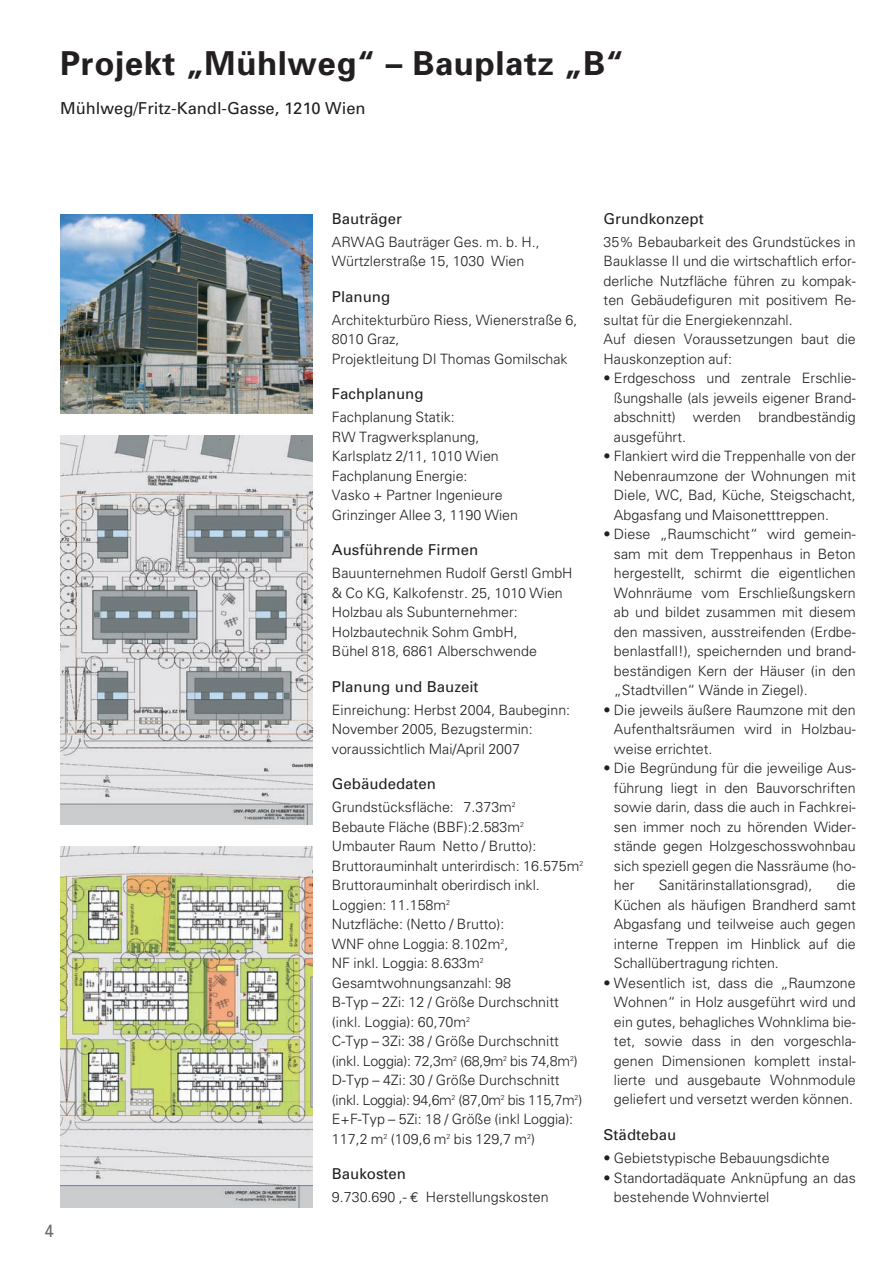
<style>
.page{position:relative;width:893px;height:1263px;background:#fff}
.page>*{position:absolute;margin:0;border:0;box-sizing:border-box;transform-origin:0 0}
.t1{font:700 33px "Univers";letter-spacing:.015em;color:#231f20}
.t2{font:17.85px "Univers";color:#6d6f71}
.t3{font:16.5px "Univers";color:#231f20}
.t4{font:15px "Univers";color:#231f20}
.t5{font:300 14.25px/19.5px "Univers";color:#231f20}
.s1{font-family:"Euro Mono";font-weight:400}
</style>
<div class="page">
<img style="left:60px;top:847px;width:252px;height:361px">
<img style="left:60px;top:435px;width:252px;height:390px">
<img style="left:60px;top:214px;width:252px;height:199px">
<h1 class="t1" style="left:60px;top:51px;width:565px">Projekt „Mühlweg“ – Bauplatz „B“</h1>
<p class="t3" style="left:60px;top:102px;width:307px">Mühlweg/Fritz-Kandl-Gasse, 1210 Wien</p>
<p class="t2" style="left:44px;top:1225px;width:11px">4</p>
<p class="t4" style="left:332px;top:213px;width:72px">Bauträger</p>
<p class="t5" style="left:332px;top:233px;width:209px">ARWAG Bauträger Ges. m. b. H.,<br>Würtzlerstraße 15, 1030 Wien</p>
<p class="t4" style="left:332px;top:291px;width:60px">Planung</p>
<p class="t5" style="left:332px;top:311px;width:247px">Architekturbüro Riess, Wienerstraße 6,<br>8010 Graz,<br>Projektleitung DI Thomas Gomilschak</p>
<p class="t4" style="left:332px;top:388px;width:93px">Fachplanung</p>
<p class="t5" style="left:332px;top:409px;width:188px">Fachplanung Statik:<br>RW Tragwerksplanung,<br>Karlsplatz 2/11, 1010 Wien<br>Fachplanung Energie:<br>Vasko + Partner Ingenieure<br>Grinzinger Allee 3, 1190 Wien</p>
<p class="t4" style="left:332px;top:544px;width:148px">Ausführende Firmen</p>
<p class="t5" style="left:332px;top:565px;width:242px">Bauunternehmen Rudolf Gerstl GmbH &amp; Co KG, Kalkofenstr. 25, 1010 Wien<br>Holzbau als Subunternehmer:<br>Holzbautechnik Sohm GmbH,<br>Bühel 818, 6861 Alberschwende</p>
<p class="t4" style="left:332px;top:681px;width:148px">Planung und Bauzeit</p>
<p class="t5" style="left:332px;top:701px;width:240px">Einreichung: Herbst 2004, Baubeginn:<br>November 2005, Bezugstermin: voraussichtlich Mai/April 2007</p>
<p class="t4" style="left:332px;top:778px;width:106px">Gebäudedaten</p>
<p class="t5" style="left:332px;top:799px;width:253px">Grundstücksfläche: 7.373m<sup>2<br></sup>Bebaute Fläche (BBF):2.583m<sup>2<br></sup>Umbauter Raum Netto / Brutto):<br>Bruttorauminhalt unterirdisch: 16.575m<sup>2<br></sup>Bruttorauminhalt oberirdisch inkl.<br>Loggien: 11.158m<sup>2<br></sup>Nutzfläche: (Netto / Brutto):<br>WNF ohne Loggia: 8.102m<sup>2</sup>,<br>NF inkl. Loggia: 8.633m<sup>2<br></sup>Gesamtwohnungsanzahl: 98<br>B-Typ – 2Zi: 12 / Größe Durchschnitt (inkl. Loggia): 60,70m<sup>2<br></sup>C-Typ – 3Zi: 38 / Größe Durchschnitt (inkl. Loggia): 72,3m<sup>2</sup> (68,9m<sup>2</sup> bis 74,8m<sup>2</sup>)<br>D-Typ – 4Zi: 30 / Größe Durchschnitt (inkl. Loggia): 94,6m<sup>2</sup> (87,0m<sup>2</sup> bis 115,7m<sup>2</sup>)<br>E+F-Typ – 5Zi: 18 / Größe (inkl Loggia):<br>117,2 m<sup>2</sup> (109,6 m<sup>2</sup> bis 129,7 m<sup>2</sup>)</p>
<p class="t4" style="left:332px;top:1168px;width:76px">Baukosten</p>
<p class="t5" style="left:332px;top:1189px;width:218px">9.730.690 ,- <span class="s1">€</span> Herstellungskosten</p>
<p class="t4" style="left:603px;top:213px;width:101px">Grundkonzept</p>
<p class="t5" style="left:603px;top:233px;width:254px">35% Bebaubarkeit des Grundstückes in Bauklasse II und die wirtschaftlich erfor&shy;derliche Nutzfläche führen zu kompak&shy;ten Gebäudefiguren mit positivem Re&shy;sultat für die Energiekennzahl.<br>Auf diesen Voraussetzungen baut die Hauskonzeption auf:</p>
<p class="t5" style="left:614px;top:370px;width:243px;text-align:justify;text-indent:-10px">• Erdgeschoss und zentrale Erschlie&shy;ßungshalle (als jeweils eigener Brand&shy;abschnitt) werden brandbeständig ausgeführt.</p>
<p class="t5" style="left:614px;top:448px;width:243px;text-align:justify;text-indent:-10px">• Flankiert wird die Treppenhalle von der Nebenraumzone der Wohnungen mit Diele, WC, Bad, Küche, Steigschacht, Abgasfang und Maisonetttreppen.</p>
<p class="t5" style="left:614px;top:526px;width:243px;text-align:justify;text-indent:-10px">• Diese „Raumschicht“ wird gemein&shy;sam mit dem Treppenhaus in Beton hergestellt, schirmt die eigentlichen Wohnräume vom Erschließungskern ab und bildet zusammen mit diesem den massiven, ausstreifenden (Erdbe&shy;benlastfall!), speichernden und brand&shy;beständigen Kern der Häuser (in den „Stadtvillen“ Wände in Ziegel).</p>
<p class="t5" style="left:614px;top:701px;width:243px;text-align:justify;text-indent:-10px">• Die jeweils äußere Raumzone mit den Aufenthaltsräumen wird in Holzbau&shy;weise errichtet.</p>
<p class="t5" style="left:614px;top:760px;width:243px;text-align:justify;text-indent:-10px">• Die Begründung für die jeweilige Aus&shy;führung liegt in den Bauvorschriften sowie darin, dass die auch in Fachkrei&shy;sen immer noch zu hörenden Wider&shy;stände gegen Holzgeschosswohnbau sich speziell gegen die Nassräume (ho&shy;her</p>
<p class="t5" style="left:658px;top:877px;width:155px">Sanitärinstallationsgrad),</p>
<p class="t5" style="left:614px;top:877px;width:243px;text-align:justify;text-indent:223px">die Küchen als häufigen Brandherd samt Abgasfang und teilweise auch gegen interne Treppen im Hinblick auf die Schallübertragung richten.</p>
<p class="t5" style="left:614px;top:974px;width:243px;text-align:justify;text-indent:-10px">• Wesentlich ist, dass die „Raumzone Wohnen“ in Holz ausgeführt wird und ein gutes, behagliches Wohnklima bie&shy;tet, sowie dass in den vorgeschla&shy;genen Dimensionen komplett instal&shy;lierte und ausgebaute Wohnmodule geliefert und versetzt werden können.</p>
<p class="t4" style="left:603px;top:1129px;width:74px">Städtebau</p>
<p class="t5" style="left:603px;top:1150px;width:227px">• Gebietstypische Bebauungsdichte</p>
<p class="t5" style="left:614px;top:1169px;width:243px;text-indent:-10px">• Standortadäquate Anknüpfung an das bestehende Wohnviertel</p>
</div>
